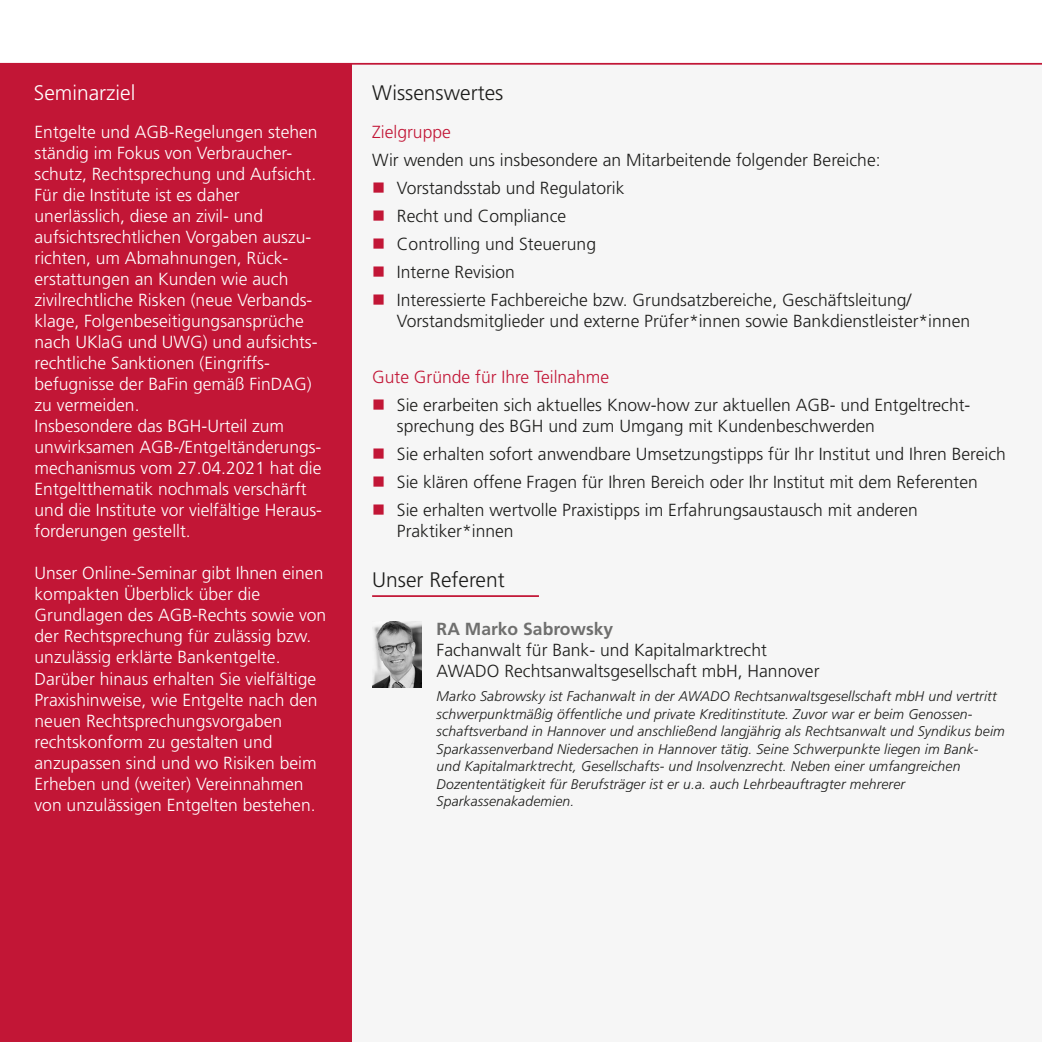
<style>
.page{position:relative;width:1042px;height:1042px;background:#fff}
.page>*{position:absolute;margin:0;border:0;box-sizing:border-box;transform-origin:0 0}
.t1{font:300 21px "Frutiger LT Pro";color:#1d1d1b}
.t2{font:300 21px "Frutiger LT Pro";color:#fff}
.t3{font:300 17.5px/21px "Frutiger LT Pro";color:#fff}
.t4{font:300 17.5px/28px "Frutiger LT Pro";color:#1d1d1b}
.t5{font:300 17.5px "Frutiger LT Pro";color:#c21636}
.t6{font:700 17.5px "Frutiger LT Pro";color:#6f6f6e}
.t7{font:italic 300 14px/17.5px "Frutiger LT Pro";letter-spacing:.01em;color:#1d1d1b}
</style>
<div class="page">
<hr style="left:0;top:0;width:1px;height:65px;background:#c21636">
<div style="left:0;top:64px;width:352px;height:978px;background:#c21636"></div>
<div style="left:352px;top:65px;width:690px;height:977px;background:#f6f6f6"></div>
<hr style="left:0;top:65px;width:1px;height:977px;background:#f1f1f1">
<hr style="left:0;top:63px;width:1042px;height:2px;background:#c21636">
<img style="left:372px;top:622px;width:50px;height:66px">
<hr style="left:372px;top:595px;width:167px;height:2px;background:#c21636">
<p class="t2" style="left:34px;top:84px;width:103px">Seminarziel</p>
<p class="t1" style="left:372px;top:84px;width:133px">Wissenswertes</p>
<p class="t3" style="left:35px;top:123px;width:289px">Entgelte und AGB-Regelungen stehen ständig im Fokus von Verbraucher&shy;schutz, Rechtsprechung und Aufsicht.<br>Für die Institute ist es daher unerlässlich, diese an zivil- und aufsichtsrechtlichen Vorgaben auszu&shy;richten, um Abmahnungen, Rück&shy;erstattungen an Kunden wie auch zivilrechtliche Risken (neue Verbands&shy;klage, Folgenbeseitigungsansprüche nach UKlaG und UWG) und aufsichts&shy;rechtliche Sanktionen (Eingriffs&shy;befugnisse der BaFin gemäß FinDAG) zu vermeiden.<br>Insbesondere das BGH-Urteil zum unwirksamen AGB-/Entgeltänderungs&shy;mechanismus vom 27.04.2021 hat die Entgeltthematik nochmals verschärft und die Institute vor vielfältige Heraus&shy;forderungen gestellt.</p>
<p class="t3" style="left:35px;top:564px;width:293px">Unser Online-Seminar gibt Ihnen einen kompakten Überblick über die Grundlagen des AGB-Rechts sowie von der Rechtsprechung für zulässig bzw. unzulässig erklärte Bankentgelte.<br>Darüber hinaus erhalten Sie vielfältige Praxishinweise, wie Entgelte nach den neuen Rechtsprechungsvorgaben rechtskonform zu gestalten und anzupassen sind und wo Risiken beim Erheben und (weiter) Vereinnahmen von unzulässigen Entgelten bestehen.</p>
<p class="t5" style="left:372px;top:125px;width:80px">Zielgruppe</p>
<p class="t4" style="left:397px;top:148px;width:516px;text-indent:-25px">Wir wenden uns insbesondere an Mitarbeitende folgender Bereiche:<br>Vorstandsstab und Regulatorik<br>Recht und Compliance<br>Controlling und Steuerung<br>Interne Revision<br>Interessierte Fachbereiche bzw. Grundsatzbereiche, Geschäftsleitung/</p>
<p class="t4" style="left:397px;top:309px;width:575px">Vorstandsmitglieder und externe Prüfer*innen sowie Bankdienstleister*innen</p>
<p class="t5" style="left:372px;top:370px;width:238px">Gute Gründe für Ihre Teilnahme</p>
<p class="t4" style="left:397px;top:396px;width:575px;line-height:21px">Sie erarbeiten sich aktuelles Know-how zur aktuellen AGB- und Entgeltrecht&shy;sprechung des BGH und zum Umgang mit Kundenbeschwerden</p>
<p class="t4" style="left:397px;top:442px;width:610px">Sie erhalten sofort anwendbare Umsetzungstipps für Ihr Institut und Ihren Bereich<br>Sie klären offene Fragen für Ihren Bereich oder Ihr Institut mit dem Referenten<br>Sie erhalten wertvolle Praxistipps im Erfahrungsaustausch mit anderen</p>
<p class="t4" style="left:397px;top:519px;width:118px">Praktiker*innen</p>
<p class="t1" style="left:372px;top:572px;width:134px">Unser Referent</p>
<p class="t6" style="left:437px;top:622px;width:178px">RA Marko Sabrowsky</p>
<p class="t4" style="left:437px;top:641px;width:384px;line-height:21px">Fachanwalt für Bank- und Kapitalmarktrecht<br>AWADO Rechtsanwaltsgesellschaft mbH, Hannover</p>
<p class="t7" style="left:437px;top:689px;width:570px">Marko Sabrowsky ist Fachanwalt in der AWADO Rechtsanwaltsgesellschaft mbH und vertritt schwerpunktmäßig öffentliche und private Kreditinstitute. Zuvor war er beim Genossen&shy;schaftsverband in Hannover und anschließend langjährig als Rechtsanwalt und Syndikus beim Sparkassenverband Niedersachen in Hannover tätig. Seine Schwerpunkte liegen im Bank&shy;und Kapitalmarktrecht, Gesellschafts- und Insolvenzrecht. Neben einer umfangreichen Dozententätigkeit für Berufsträger ist er u.a. auch Lehrbeauftragter mehrerer Sparkassenakademien.</p>
</div>
